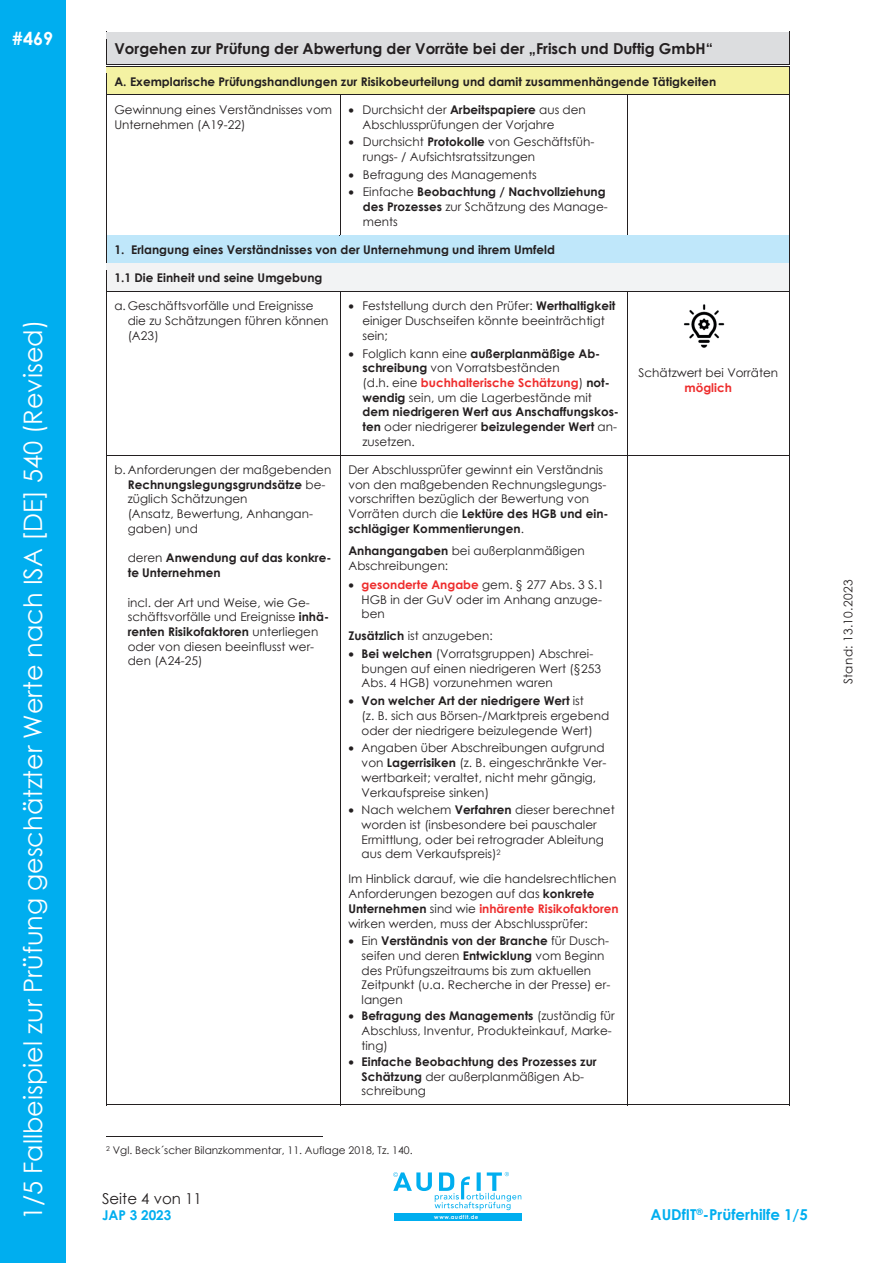
<style>
.page{position:relative;width:893px;height:1263px;background:#fff}
.page>*{position:absolute;margin:0;border:0;box-sizing:border-box;transform-origin:0 0}
.t1{font:25.5px "Century Gothic";color:#fff}
.t2{font:700 18px "Century Gothic";color:#fff}
.t3{font:700 15px "Century Gothic";color:#231f20}
.t4{font:700 15px "Century Gothic";color:#00aeef}
.t5{font:15px "Century Gothic";color:#231f20}
.t6{font:700 13.5px "Century Gothic";color:#00aeef}
.t7{font:12px/14.7px "Century Gothic";color:#231f20}
.t8{font:700 12px/14.7px "Century Gothic";color:#231f20}
.t9{font:12px "Century Gothic";letter-spacing:.04em;color:#231f20}
.t10{font:700 12px "Century Gothic";color:#ee2d2d}
.t11{font:10.5px "Century Gothic";color:#231f20}
.t12{font:700 5.55px "Century Gothic";letter-spacing:.09em;color:#fff}
.s1{font-weight:700}
.s2{font-weight:400}
.s3{font-weight:700;color:#ee2d2d}
</style>
<div class="page">
<div style="left:114px;top:39px;width:667px;height:18px;background:#dcdddf"></div>
<hr style="left:106px;top:32px;width:683px;height:1px;background:#231f20">
<div style="left:107px;top:33px;width:682px;height:6px;background:#dcdddf"></div>
<div style="left:106px;top:57px;width:683px;height:7px;background:#dcdddf"></div>
<hr style="left:106px;top:64px;width:683px;height:1px;background:#231f20">
<div style="left:114px;top:73px;width:667px;height:15px;background:#f4f2a3"></div>
<hr style="left:106px;top:66px;width:683px;height:1px;background:#231f20">
<div style="left:107px;top:67px;width:682px;height:6px;background:#f4f2a3"></div>
<div style="left:106px;top:88px;width:683px;height:7px;background:#f4f2a3"></div>
<svg style="left:106px;top:32px;width:1px;height:70px"></svg>
<hr style="left:107px;top:95px;width:233px;height:1px;background:#231f20">
<hr style="left:341px;top:95px;width:286px;height:1px;background:#231f20">
<hr style="left:628px;top:95px;width:161px;height:1px;background:#231f20">
<svg style="left:789px;top:32px;width:1px;height:70px"></svg>
<hr style="left:106px;top:102px;width:1px;height:133px;background:#231f20">
<hr style="left:340px;top:102px;width:1px;height:133px;background:#231f20">
<hr style="left:627px;top:102px;width:1px;height:133px;background:#231f20">
<hr style="left:789px;top:102px;width:1px;height:133px;background:#231f20">
<div style="left:114px;top:242px;width:667px;height:15px;background:#bfe7fa"></div>
<div style="left:107px;top:235px;width:234px;height:7px;background:#bfe7fa"></div>
<hr style="left:340px;top:235px;width:287px;height:1px;background:#231f20">
<div style="left:341px;top:235px;width:287px;height:7px;background:#bfe7fa"></div>
<hr style="left:627px;top:235px;width:162px;height:1px;background:#231f20">
<div style="left:628px;top:235px;width:161px;height:7px;background:#bfe7fa"></div>
<div style="left:106px;top:257px;width:683px;height:6px;background:#bfe7fa"></div>
<div style="left:114px;top:270px;width:667px;height:15px;background:#f2f3f4"></div>
<hr style="left:107px;top:263px;width:682px;height:1px;background:#231f20">
<div style="left:107px;top:264px;width:682px;height:6px;background:#f2f3f4"></div>
<div style="left:106px;top:285px;width:683px;height:6px;background:#f2f3f4"></div>
<svg style="left:106px;top:235px;width:1px;height:63px"></svg>
<hr style="left:107px;top:291px;width:233px;height:1px;background:#231f20">
<hr style="left:341px;top:291px;width:286px;height:1px;background:#231f20">
<hr style="left:628px;top:291px;width:161px;height:1px;background:#231f20">
<svg style="left:789px;top:235px;width:1px;height:63px"></svg>
<hr style="left:106px;top:298px;width:1px;height:157px;background:#231f20">
<hr style="left:340px;top:298px;width:1px;height:157px;background:#231f20">
<hr style="left:627px;top:298px;width:1px;height:157px;background:#231f20">
<hr style="left:789px;top:298px;width:1px;height:157px;background:#231f20">
<hr style="left:107px;top:455px;width:233px;height:1px;background:#231f20">
<hr style="left:341px;top:455px;width:286px;height:1px;background:#231f20">
<hr style="left:628px;top:455px;width:161px;height:1px;background:#231f20">
<hr style="left:106px;top:462px;width:1px;height:643px;background:#231f20">
<hr style="left:106px;top:1104px;width:234px;height:1px;background:#231f20">
<hr style="left:340px;top:462px;width:1px;height:643px;background:#231f20">
<hr style="left:341px;top:1104px;width:286px;height:1px;background:#231f20">
<hr style="left:627px;top:462px;width:1px;height:643px;background:#231f20">
<hr style="left:628px;top:1104px;width:161px;height:1px;background:#231f20">
<hr style="left:789px;top:462px;width:1px;height:643px;background:#231f20">
<hr style="left:106px;top:1136px;width:216px;height:1px;background:#231f20">
<img style="left:684px;top:304px;width:41px;height:44px">
<div style="left:0;top:0;width:65px;height:1263px;background:#00aeef"></div>
<div style="left:394px;top:1213px;width:127px;height:8px;background:#00aeef"></div>
<svg style="left:393px;top:1172px;width:128px;height:38px"></svg>
<h2 class="t2" style="left:12px;top:24px;width:43px">#469</h2>
<h1 class="t1" style="left:15px;top:1220px;width:902px;rotate:-90deg">1/5 Fallbeispiel zur Prüfung geschätzter Werte nach ISA [DE] 540 (Revised)</h1>
<p class="t3" style="left:114px;top:37px;width:600px">Vorgehen zur Prüfung der Abwertung der Vorräte bei der „Frisch und Duftig GmbH“</p>
<p class="t8" style="left:114px;top:73px;width:603px">A. Exemplarische Prüfungshandlungen zur Risikobeurteilung und damit zusammenhängende Tätigkeiten</p>
<p class="t7" style="left:114px;top:102px;width:219px">Gewinnung eines Verständnisses vom<br>Unternehmen (A19-22)</p>
<p class="t7" style="left:363px;top:102px;width:225px;text-indent:-14px">• Durchsicht der <span class="s1">Arbeitspapiere</span> aus den<br>Abschlussprüfungen der Vorjahre</p>
<p class="t7" style="left:363px;top:134px;width:233px;text-indent:-14px">• Durchsicht <span class="s1">Protokolle</span> von Geschäftsfüh&shy;rungs- / Aufsichtsratssitzungen</p>
<p class="t7" style="left:348px;top:167px;width:190px">• Befragung des Managements</p>
<p class="t8" style="left:363px;top:184px;width:246px;text-indent:-14px">• <span class="s2">Einfache</span> Beobachtung / Nachvollziehung des Prozesses <span class="s2">zur Schätzung des Manage&shy;ments</span></p>
<p class="t8" style="left:114px;top:242px;width:442px">1. Erlangung eines Verständnisses von der Unternehmung und ihrem Umfeld</p>
<p class="t8" style="left:114px;top:270px;width:209px">1.1 Die Einheit und seine Umgebung</p>
<p class="t7" style="left:128px;top:298px;width:202px;text-indent:-13px">a. Geschäftsvorfälle und Ereignisse die zu Schätzungen führen können (A23)</p>
<p class="t7" style="left:362px;top:298px;width:255px;text-indent:-14px">• Feststellung durch den Prüfer: <span class="s1">Werthaltigkeit </span>einiger Duschseifen könnte beeinträchtigt sein;</p>
<p class="t7" style="left:362px;top:346px;width:258px;text-indent:-14px">• Folglich kann eine <span class="s1">außerplanmäßige Ab&shy;schreibung</span> von Vorratsbeständen<br>(d.h. eine <span class="s3">buchhalterische Schätzung</span>) <span class="s1">not&shy;wendig</span> sein, um die Lagerbestände mit <span class="s1">dem niedrigeren Wert aus Anschaffungskos&shy;ten</span> oder niedrigerer <span class="s1">beizulegender Wert</span> an&shy;zusetzen.</p>
<p class="t7" style="left:638px;top:365px;width:141px">Schätzwert bei Vorräten</p>
<p class="t10" style="left:684px;top:378px;width:49px">möglich</p>
<p class="t7" style="left:128px;top:462px;width:205px;text-indent:-13px">b. Anforderungen der maßgebenden<br><span class="s1">Rechnungslegungsgrundsätze</span> be&shy;züglich Schätzungen<br>(Ansatz, Bewertung, Anhangan&shy;gaben) und</p>
<p class="t8" style="left:128px;top:550px;width:205px"><span class="s2">deren</span> Anwendung auf das konkre&shy;te Unternehmen</p>
<p class="t7" style="left:128px;top:595px;width:203px">incl. der Art und Weise, wie Ge&shy;schäftsvorfälle und Ereignisse <span class="s1">inhä&shy;renten Risikofaktoren</span> unterliegen oder von diesen beeinflusst wer&shy;den (A24-25)</p>
<p class="t7" style="left:348px;top:462px;width:262px">Der Abschlussprüfer gewinnt ein Verständnis von den maßgebenden Rechnungslegungs&shy;vorschriften bezüglich der Bewertung von Vorräten durch die <span class="s1">Lektüre des HGB und ein&shy;schlägiger Kommentierungen</span>.</p>
<p class="t7" style="left:348px;top:543px;width:238px"><span class="s1">Anhangangaben</span> bei außerplanmäßigen<br>Abschreibungen:</p>
<p class="t7" style="left:362px;top:577px;width:244px;text-indent:-13px">• <span class="s3">gesonderte Angabe</span> gem. § 277 Abs. 3 S.1<br>HGB in der GuV oder im Anhang anzuge&shy;ben</p>
<p class="t7" style="left:348px;top:628px;width:146px"><span class="s1">Zusätzlich</span> ist anzugeben:</p>
<p class="t7" style="left:362px;top:646px;width:241px;text-indent:-13px">• <span class="s1">Bei welchen</span> (Vorratsgruppen) Abschrei&shy;bungen auf einen niedrigeren Wert (§253<br>Abs. 4 HGB) vorzunehmen waren</p>
<p class="t7" style="left:362px;top:693px;width:249px;text-indent:-13px">• <span class="s1">Von welcher Art der niedrigere Wert</span> ist<br>(z. B. sich aus Börsen-/Marktpreis ergebend oder der niedrigere beizulegende Wert)</p>
<p class="t7" style="left:362px;top:741px;width:246px;text-indent:-13px">• Angaben über Abschreibungen aufgrund von <span class="s1">Lagerrisiken</span> (z. B. eingeschränkte Ver&shy;wertbarkeit; veraltet, nicht mehr gängig, Verkaufspreise sinken)</p>
<p class="t7" style="left:362px;top:802px;width:255px;text-indent:-13px">• Nach welchem <span class="s1">Verfahren</span> dieser berechnet worden ist (insbesondere bei pauschaler Ermittlung, oder bei retrograder Ableitung aus dem Verkaufspreis)<sup>2</sup></p>
<p class="t7" style="left:348px;top:871px;width:272px">Im Hinblick darauf, wie die handelsrechtlichen Anforderungen bezogen auf das <span class="s1">konkrete Unternehmen</span> sind wie <span class="s3">inhärente Risikofaktoren </span>wirken werden, muss der Abschlussprüfer:</p>
<p class="t7" style="left:362px;top:933px;width:250px;text-indent:-13px">• Ein <span class="s1">Verständnis von der Branche</span> für Dusch&shy;seifen und deren <span class="s1">Entwicklung</span> vom Beginn des Prüfungszeitraums bis zum aktuellen Zeitpunkt (u.a. Recherche in der Presse) er&shy;langen</p>
<p class="t7" style="left:362px;top:1008px;width:255px;text-indent:-13px">• <span class="s1">Befragung des Managements</span> (zuständig für<br>Abschluss, Inventur, Produkteinkauf, Marke&shy;ting)</p>
<p class="t8" style="left:362px;top:1054px;width:237px;text-indent:-13px">• Einfache Beobachtung des Prozesses zur<br>Schätzung <span class="s2">der außerplanmäßigen Ab&shy;schreibung</span></p>
<p class="t11" style="left:106px;top:1143px;width:308px"><sup>2</sup> Vgl. Beck´scher Bilanzkommentar, 11. Auflage 2018, Tz. 140.</p>
<p class="t5" style="left:102px;top:1188px;width:101px">Seite 4 von 11</p>
<p class="t6" style="left:102px;top:1205px;width:71px">JAP 3 2023</p>
<p class="t4" style="left:651px;top:1203px;width:159px">AUDfIT<sup>®</sup>-Prüferhilfe 1/5</p>
<p class="t12" style="left:434px;top:1213px;width:46px">www.audfit.de</p>
<p class="t9" style="left:840px;top:684px;width:106px;rotate:-90deg">Stand: 13.10.2023</p>
</div>
